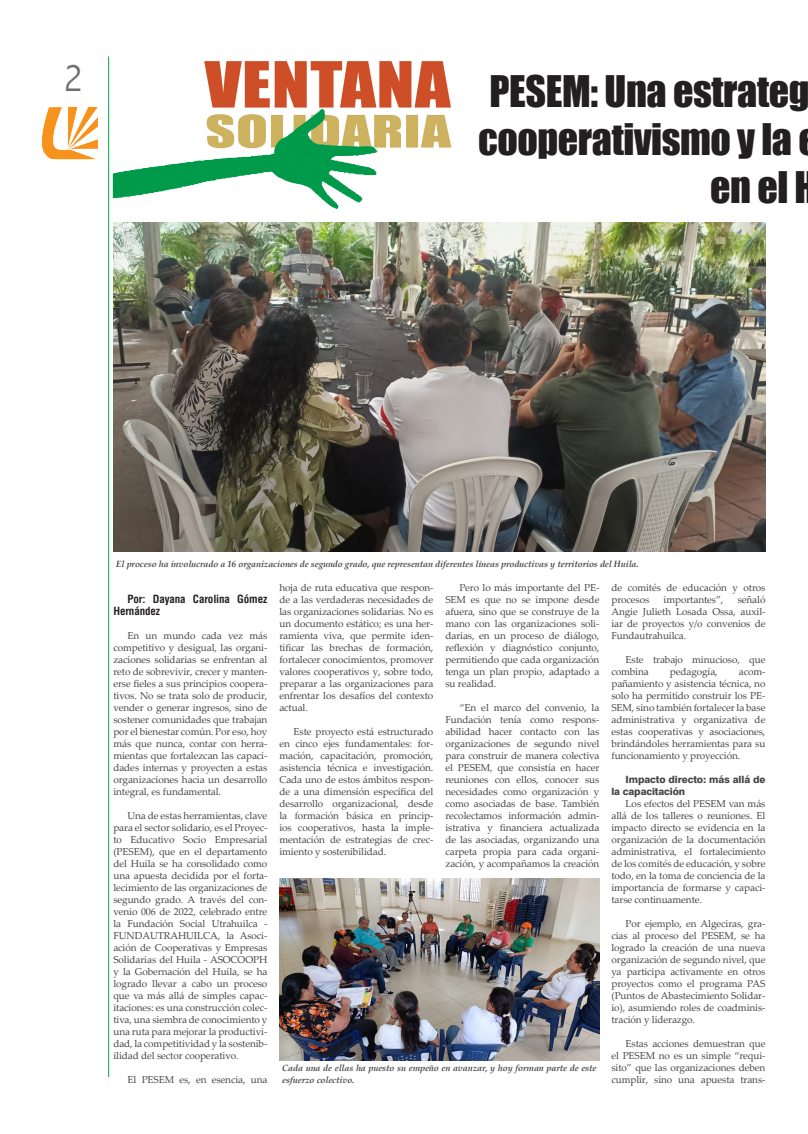
<style>
.page{position:relative;width:808px;height:1134px;background:#fff}
.page>*{position:absolute;margin:0;border:0;box-sizing:border-box;transform-origin:0 0}
.TITULO_PRINCIPAL{font:40px "Impact";letter-spacing:-.01em;color:#231f20}
.t1{font:300 condensed 40px "Abadi";color:#6c6d70}
.CUERPO_DE_TEXTO{font:700 condensed 11px/12px "Helvetica LT Std";letter-spacing:-.01em;color:#231f20}
.CUERPO_DE_TEXTO-2{font:10px/12px "Palatino Linotype";letter-spacing:-.01em;color:#454647;text-align:justify}
.INTERTITOLO{font:800 10px/12px "Swiss 721 BT";letter-spacing:-.01em;color:#454647}
.PIE_DE_FOTO_con_viñe{font:italic 700 9px/12px "Book Antiqua";letter-spacing:-.01em;color:#454647}
</style>
<div class="page">
<img style="left:41px;top:106px;width:57px;height:54px">
<hr style="left:108px;top:56px;width:1px;height:1021px;background:#00a54f">
<img style="left:112px;top:61px;width:340px;height:148px">
<img style="left:113px;top:223px;width:652px;height:328px">
<img style="left:279px;top:878px;width:320px;height:183px">
<p class="t1" style="left:64px;top:54px;width:20px">2</p>
<p class="TITULO_PRINCIPAL" style="left:490px;top:60px;width:321px">PESEM: Una estrateg</p>
<p class="TITULO_PRINCIPAL" style="left:478px;top:108px;width:315px">cooperativismo y la</p>
<p class="TITULO_PRINCIPAL" style="left:710px;top:156px;width:108px">en el H</p>
<p class="PIE_DE_FOTO_con_viñe" style="left:116px;top:558px;width:524px">El proceso ha involucrado a 16 organizaciones de segundo grado, que representan diferentes líneas productivas y territorios del Huila.</p>
<p class="CUERPO_DE_TEXTO" style="left:113px;top:593px;width:155px;text-indent:14px">Por: Dayana Carolina Gómez<br>Hernández</p>
<p class="CUERPO_DE_TEXTO-2" style="left:113px;top:629px;width:156px;text-indent:14px">En un mundo cada vez más competitivo y desigual, las organi&shy;zaciones solidarias se enfrentan al reto de sobrevivir, crecer y manten&shy;erse fieles a sus principios coopera&shy;tivos. No se trata solo de producir, vender o generar ingresos, sino de sostener comunidades que trabajan por el bienestar común. Por eso, hoy más que nunca, contar con herra&shy;mientas que fortalezcan las capaci&shy;dades internas y proyecten a estas organizaciones hacia un desarrollo integral, es fundamental.</p>
<p class="CUERPO_DE_TEXTO-2" style="left:113px;top:809px;width:156px;text-indent:14px">Una de estas herramientas, clave para el sector solidario, es el Proyec&shy;to Educativo Socio Empresarial (PESEM), que en el departamento del Huila se ha consolidado como una apuesta decidida por el forta&shy;lecimiento de las organizaciones de segundo grado. A través del con&shy;venio 006 de 2022, celebrado entre la Fundación Social Utrahuilca - FUNDAUTRAHUILCA, la Asoci&shy;ación de Cooperativas y Empresas Solidarias del Huila - ASOCOOPH y la Gobernación del Huila, se ha logrado llevar a cabo un proceso que va más allá de simples capac&shy;itaciones: es una construcción colec&shy;tiva, una siembra de conocimiento y una ruta para mejorar la productivi&shy;dad, la competitividad y la sostenib&shy;ilidad del sector cooperativo.</p>
<p class="CUERPO_DE_TEXTO-2" style="left:128px;top:1073px;width:141px">El PESEM es, en esencia, una</p>
<p class="CUERPO_DE_TEXTO-2" style="left:279px;top:581px;width:156px">hoja de ruta educativa que respon&shy;de a las verdaderas necesidades de las organizaciones solidarias. No es un documento estático; es una her&shy;ramienta viva, que permite iden&shy;tificar las brechas de formación, fortalecer conocimientos, promover valores cooperativos y, sobre todo, preparar a las organizaciones para enfrentar los desafíos del contexto actual.</p>
<p class="CUERPO_DE_TEXTO-2" style="left:279px;top:725px;width:156px;text-indent:14px">Este proyecto está estructurado en cinco ejes fundamentales: for&shy;mación, capacitación, promoción, asistencia técnica e investigación.<br>Cada uno de estos ámbitos respon&shy;de a una dimensión específica del desarrollo organizacional, desde la formación básica en princip&shy;ios cooperativos, hasta la imple&shy;mentación de estrategias de crec&shy;imiento y sostenibilidad.</p>
<p class="CUERPO_DE_TEXTO-2" style="left:445px;top:581px;width:156px;text-indent:14px">Pero lo más importante del PE-SEM es que no se impone desde afuera, sino que se construye de la mano con las organizaciones soli&shy;darias, en un proceso de diálogo, reflexión y diagnóstico conjunto, permitiendo que cada organización tenga un plan propio, adaptado a su realidad.</p>
<p class="CUERPO_DE_TEXTO-2" style="left:445px;top:701px;width:156px;text-indent:14px">“En el marco del convenio, la Fundación tenía como respons&shy;abilidad hacer contacto con las organizaciones de segundo nivel para construir de manera colectiva el PESEM, que consistía en hacer reuniones con ellos, conocer sus necesidades como organización y como asociadas de base. También recolectamos información admin&shy;istrativa y financiera actualizada de las asociadas, organizando una carpeta propia para cada organi&shy;zación, y acompañamos la creación</p>
<p class="PIE_DE_FOTO_con_viñe" style="left:282px;top:1062px;width:316px">Cada una de ellas ha puesto su empeño en avanzar, y hoy forman parte de este esfuerzo colectivo.</p>
<p class="CUERPO_DE_TEXTO-2" style="left:611px;top:581px;width:156px">de comités de educación y otros procesos</p>
<p class="CUERPO_DE_TEXTO-2" style="left:611px;top:593px;width:155px;text-indent:126px">señaló Angie Julieth Losada Ossa, auxil&shy;iar de proyectos y/o convenios de Fundautrahuilca.</p>
<p class="CUERPO_DE_TEXTO-2" style="left:611px;top:653px;width:156px;text-indent:14px">Este trabajo minucioso, que combina</p>
<p class="CUERPO_DE_TEXTO-2" style="left:664px;top:593px;width:61px">importantes”,</p>
<p class="CUERPO_DE_TEXTO-2" style="left:670px;top:665px;width:49px">pedagogía,</p>
<p class="CUERPO_DE_TEXTO-2" style="left:611px;top:665px;width:155px;text-indent:127px">acom&shy;pañamiento y asistencia técnica, no solo ha permitido construir los PE-SEM, sino también fortalecer la base administrativa y organizativa de estas cooperativas y asociaciones, brindándoles herramientas para su funcionamiento y proyección.</p>
<p class="INTERTITOLO" style="left:611px;top:774px;width:155px;text-indent:14px">Impacto directo: más allá de la capacitación</p>
<p class="CUERPO_DE_TEXTO-2" style="left:611px;top:797px;width:156px;text-indent:14px">Los efectos del PESEM van más allá de los talleres o reuniones. El impacto directo se evidencia en la organización de la documentación administrativa, el fortalecimiento de los comités de educación, y sobre todo, en la toma de conciencia de la importancia de formarse y capaci&shy;tarse continuamente.</p>
<p class="CUERPO_DE_TEXTO-2" style="left:611px;top:917px;width:156px;text-indent:14px">Por ejemplo, en Algeciras, gra&shy;cias al proceso del PESEM, se ha logrado la creación de una nueva organización de segundo nivel, que ya participa activamente en otros proyectos como el programa PAS (Puntos de Abastecimiento Solidar&shy;io), asumiendo roles de coadminis&shy;tración y liderazgo.</p>
<p class="CUERPO_DE_TEXTO-2" style="left:611px;top:1037px;width:156px;text-indent:14px">Estas acciones demuestran que el PESEM no es un simple “requi&shy;sito” que las organizaciones deben cumplir, sino una apuesta trans-</p>
</div>
